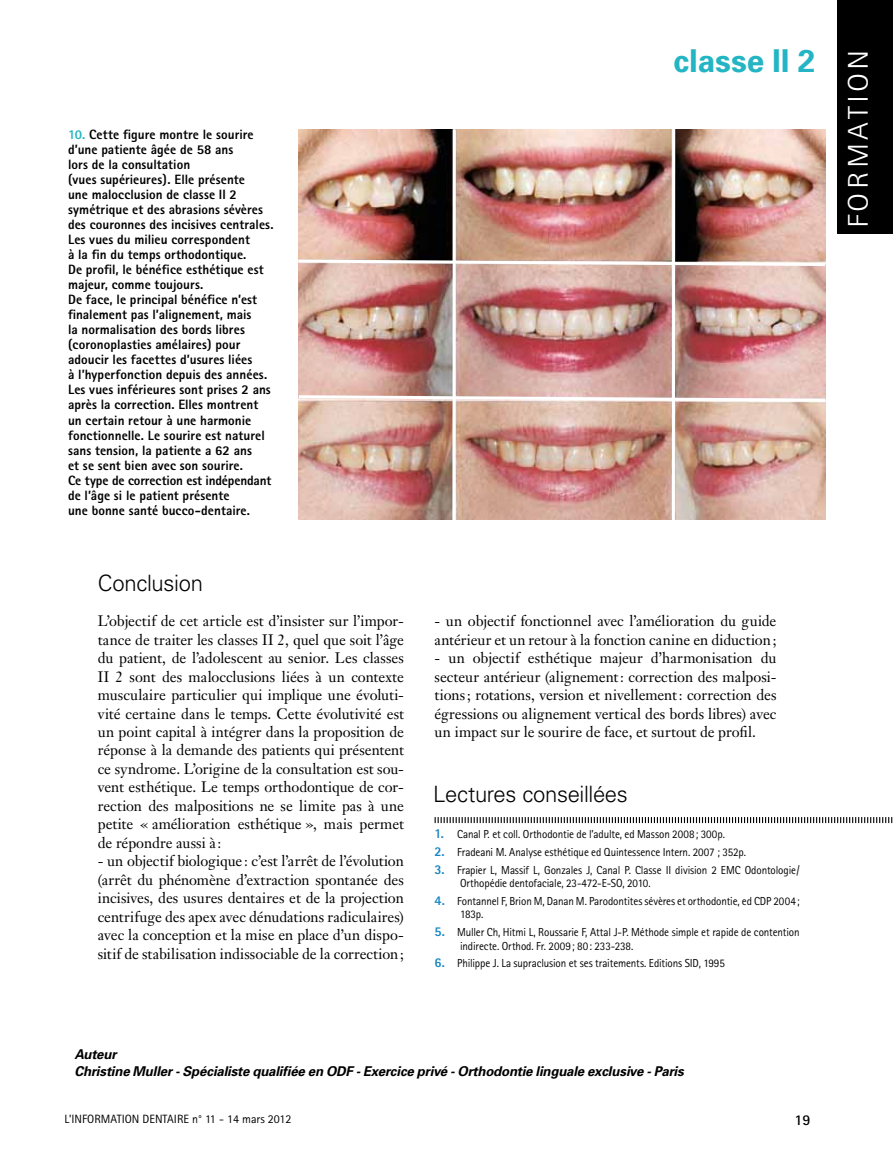
<style>
.page{position:relative;width:893px;height:1149px;background:#fff}
.page>*{position:absolute;margin:0;border:0;box-sizing:border-box;transform-origin:0 0}
.t1{font:700 31.5px "Univers";letter-spacing:-.005em;color:#23b5c4}
.t2{font:300 28.5px "Rotis Sans Serif";letter-spacing:.1em;color:#fff;scale:1.16 1}
.t3{font:300 22.5px "Univers";letter-spacing:-.015em;color:#000}
.t4{font:15px/18.5px "Janson Text";letter-spacing:-.005em;color:#000;text-align:justify}
.t5{font:700 15px "Rotis Sans Serif";color:#000}
.t6{font:800 13.5px/15px "Rotis Sans Serif";letter-spacing:.005em;color:#000}
.t7{font:italic 700 13.5px/17.2px "Univers";letter-spacing:-.015em;color:#000}
.t8{font:12px "Rotis Sans Serif";color:#000}
.t9{font:11.7px/13.5px "Rotis Sans Serif";letter-spacing:-.01em;color:#000;scale:.95 1}
.s1{color:#23b5c4}
.s2{font-weight:800;font-size:13.5px;color:#1985c3}
</style>
<div class="page">
<div style="left:838px;top:0;width:55px;height:234px;background:#000"></div>
<img style="left:299px;top:130px;width:527px;height:389px">
<svg style="left:435px;top:817px;width:458px;height:5px"></svg>
<svg style="left:452px;top:130px;width:4px;height:390px"></svg>
<hr style="left:672px;top:128px;width:3px;height:392px;background:#fff">
<svg style="left:298px;top:393px;width:528px;height:10px"></svg>
<svg style="left:298px;top:258px;width:528px;height:9px"></svg>
<p class="t6" style="left:68px;top:127px;width:207px"><span class="s1">10.</span> Cette figure montre le sourire d’une patiente âgée de 58 ans<br>lors de la consultation<br>(vues supérieures). Elle présente<br>une malocclusion de classe II 2 symétrique et des abrasions sévères des couronnes des incisives centrales.<br>Les vues du milieu correspondent<br>à la fin du temps orthodontique.<br>De profil, le bénéfice esthétique est majeur, comme toujours.<br>De face, le principal bénéfice n’est finalement pas l’alignement, mais<br>la normalisation des bords libres (coronoplasties amélaires) pour adoucir les facettes d’usures liées<br>à l’hyperfonction depuis des années.<br>Les vues inférieures sont prises 2 ans après la correction. Elles montrent un certain retour à une harmonie fonctionnelle. Le sourire est naturel sans tension, la patiente a 62 ans<br>et se sent bien avec son sourire.<br>Ce type de correction est indépendant de l’âge si le patient présente<br>une bonne santé bucco-dentaire.</p>
<h3 class="t3" style="left:98px;top:569px;width:107px">Conclusion</h3>
<p class="t4" style="left:98px;top:611px;width:308px">L’objectif de cet article est d’insister sur l’impor&shy;tance de traiter les classes II 2, quel que soit l’âge du patient, de l’adolescent au senior. Les classes II 2 sont des malocclusions liées à un contexte musculaire particulier qui implique une évoluti&shy;vité certaine dans le temps. Cette évolutivité est un point capital à intégrer dans la proposition de réponse à la demande des patients qui présentent ce syndrome. L’origine de la consultation est sou&shy;vent esthétique. Le temps orthodontique de cor&shy;rection des malpositions ne se limite pas à une petite « amélioration esthétique », mais permet de répondre aussi à :</p>
<p class="t4" style="left:98px;top:851px;width:308px">- un objectif biologique: c’est l’arrêt de l’évolution (arrêt du phénomène d’extraction spontanée des incisives, des usures dentaires et de la projection centrifuge des apex avec dénudations radiculaires) avec la conception et la mise en place d’un dispo&shy;sitif de stabilisation indissociable de la correction;</p>
<h1 class="t1" style="left:673px;top:42px;width:143px">classe II 2</h1>
<p class="t4" style="left:435px;top:611px;width:343px">- un objectif fonctionnel avec l’amélioration du guide antérieur et un retour à la fonction canine en diduction;</p>
<p class="t4" style="left:435px;top:648px;width:343px">- un objectif esthétique majeur d’harmonisation du secteur antérieur (alignement: correction des malposi&shy;tions; rotations, version et nivellement: correction des égressions ou alignement vertical des bords libres) avec un impact sur le sourire de face, et surtout de profil.</p>
<h3 class="t3" style="left:433px;top:780px;width:196px">Lectures conseillées</h3>
<p class="t9" style="left:435px;top:826px;width:307px"><span class="s2">1.</span> Canal P. et coll. Orthodontie de l’adulte, ed Masson 2008; 300p.</p>
<p class="t9" style="left:435px;top:844px;width:329px"><span class="s2">2.</span> Fradeani M. Analyse esthétique ed Quintessence Intern. 2007 ; 352p.</p>
<p class="t9" style="left:460px;top:862px;width:359px;text-indent:-26px"><span class="s2">3.</span> Frapier L, Massif L, Gonzales J, Canal P. Classe II division 2 EMC Odontologie/<br>Orthopédie dentofaciale, 23-472-E-SO, 2010.</p>
<p class="t9" style="left:460px;top:893px;width:359px;text-indent:-26px"><span class="s2">4.</span> Fontannel F, Brion M, Danan M. Parodontites sévères et orthodontie, ed CDP 2004;<br>183p.</p>
<p class="t9" style="left:460px;top:924px;width:359px;text-indent:-26px"><span class="s2">5.</span> Muller Ch, Hitmi L, Roussarie F, Attal J-P. Méthode simple et rapide de contention indirecte. Orthod. Fr. 2009; 80: 233-238.</p>
<p class="t9" style="left:435px;top:956px;width:307px"><span class="s2">6.</span> Philippe J. La supraclusion et ses traitements. Editions SID, 1995</p>
<p class="t7" style="left:74px;top:1044px;width:611px">Auteur<br>Christine Muller - Spécialiste qualifiée en ODF - Exercice privé - Orthodontie linguale exclusive - Paris</p>
<p class="t8" style="left:65px;top:1111px;width:228px">L’INFORMATION DENTAIRE n° 11 - 14 mars 2012</p>
<p class="t5" style="left:794px;top:1110px;width:18px">19</p>
<h2 class="t2" style="left:842px;top:228px;width:156px;rotate:-90deg">formation</h2>
</div>
